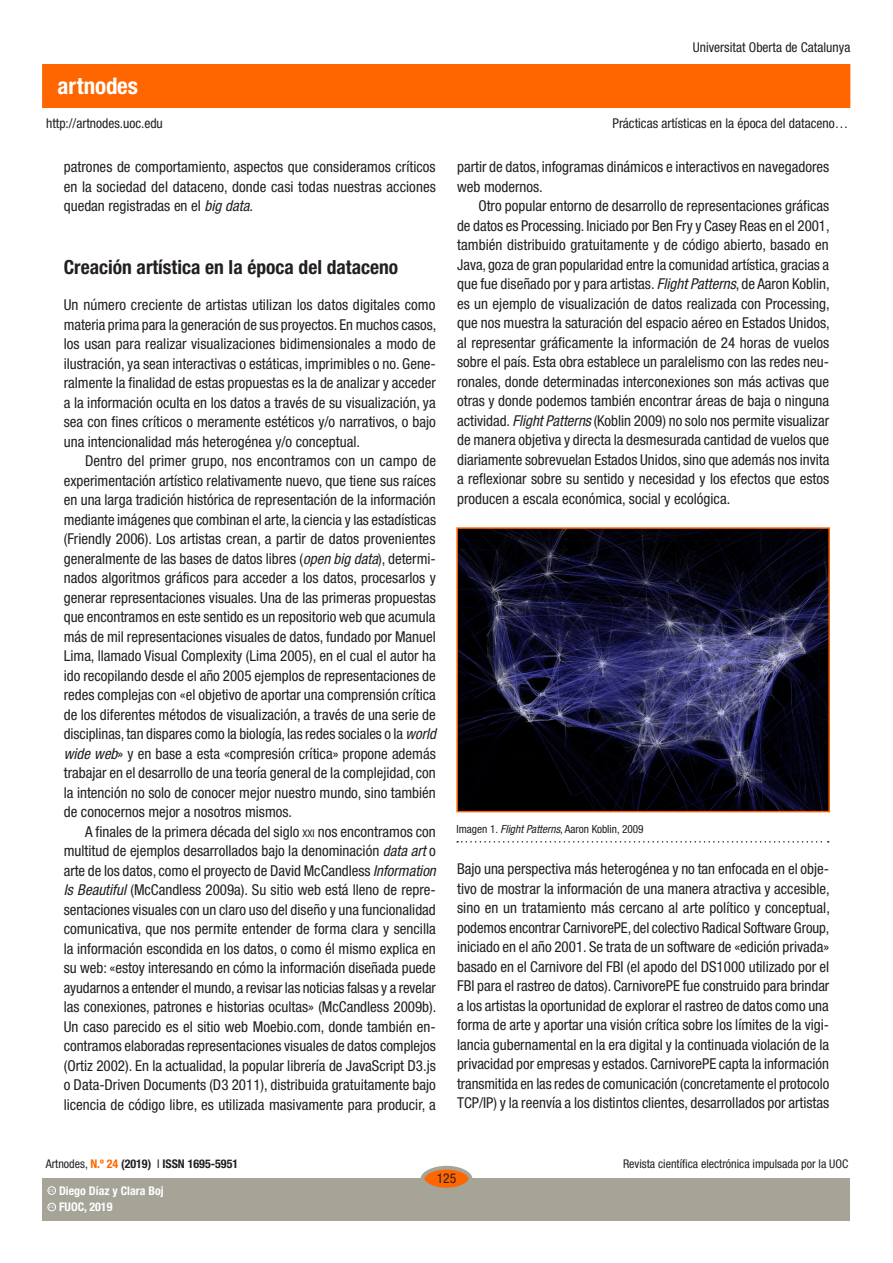
<style>
.page{position:relative;width:893px;height:1263px;background:#fff}
.page>*{position:absolute;margin:0;border:0;box-sizing:border-box;transform-origin:0 0}
.t1{font:700 condensed 22.95px "Helvetica Neue LT Std";color:#fff}
.SUBTITOLS{font:700 condensed 19.5px "Helvetica Neue LT Std";color:#231f20}
.text_general{font:condensed 15px/19.5px "Helvetica Neue LT Std";color:#231f20;text-align:justify}
.text_general_primerp{font:condensed 15px/19.5px "Helvetica Neue LT Std";color:#231f20;text-align:justify}
.t2{font:condensed 13.5px "Helvetica Neue LT Std";color:#231f20}
.t3{font:condensed 12px "Helvetica Neue LT Std";color:#231f20}
.t4{font:700 condensed 12px "Helvetica Neue LT Std";color:#231f20}
.t5{font:700 condensed 12px "Helvetica Neue LT Std";color:#fff}
.PEUSDEFOTO{font:condensed 11.25px "Helvetica Neue LT Std";color:#231f20}
.t6{font:600 3.9px "Adobe Caslon Pro";color:#fff}
.s1{font-style:italic}
.s2{font-size:10.5px}
.s3{font-weight:400}
.s4{color:#f60}
</style>
<div class="page">
<div style="left:43px;top:65px;width:807px;height:42px;background:#f60"></div>
<div style="left:43px;top:1178px;width:807px;height:42px;background:#a6a397"></div>
<div style="left:422px;top:1168px;width:48px;height:21px;background:#f60;border-radius:50%"></div>
<div style="left:421px;top:1166px;width:51px;height:25px;border:4px solid #a6a397;border-radius:50%"></div>
<div style="left:48px;top:1203px;width:8px;height:8px;border:1px solid #fff;border-radius:50%"></div>
<div style="left:48px;top:1186px;width:8px;height:8px;border:1px solid #fff;border-radius:50%"></div>
<img style="left:459px;top:530px;width:368px;height:279px">
<div style="left:456px;top:527px;width:374px;height:285px;border:2px solid #f60"></div>
<svg style="left:457px;top:841px;width:372px;height:1px"></svg>
<h1 class="t1" style="left:58px;top:72px;width:82px">artnodes</h1>
<p class="t2" style="left:46px;top:115px;width:118px">http://artnodes.uoc.edu</p>
<p class="text_general" style="left:64px;top:157px;width:374px">patrones de comportamiento, aspectos que consideramos críticos en la sociedad del dataceno, donde casi todas nuestras acciones quedan registradas en el <span class="s1">big data</span>.</p>
<p class="SUBTITOLS" style="left:64px;top:255px;width:336px">Creación artística en la época del dataceno</p>
<p class="text_general_primerp" style="left:64px;top:295px;width:374px">Un número creciente de artistas utilizan los datos digitales como materia prima para la generación de sus proyectos. En muchos casos, los usan para realizar visualizaciones bidimensionales a modo de ilustración, ya sean interactivas o estáticas, imprimibles o no. Gene&shy;ralmente la finalidad de estas propuestas es la de analizar y acceder a la información oculta en los datos a través de su visualización, ya sea con fines críticos o meramente estéticos y/o narrativos, o bajo una intencionalidad más heterogénea y/o conceptual.</p>
<p class="text_general" style="left:64px;top:451px;width:374px;text-indent:21px">Dentro del primer grupo, nos encontramos con un campo de experimentación artístico relativamente nuevo, que tiene sus raíces en una larga tradición histórica de representación de la información mediante imágenes que combinan el arte, la ciencia y las estadísticas (Friendly 2006). Los artistas crean, a partir de datos provenientes generalmente de las bases de datos libres (<span class="s1">open big data</span>), determi&shy;nados algoritmos gráficos para acceder a los datos, procesarlos y generar representaciones visuales. Una de las primeras propuestas que encontramos en este sentido es un repositorio web que acumula más de mil representaciones visuales de datos, fundado por Manuel Lima, llamado Visual Complexity (Lima 2005), en el cual el autor ha ido recopilando desde el año 2005 ejemplos de representaciones de redes complejas con «el objetivo de aportar una comprensión crítica de los diferentes métodos de visualización, a través de una serie de disciplinas, tan dispares como la biología, las redes sociales o la <span class="s1">world wide web</span>» y en base a esta «compresión crítica» propone además trabajar en el desarrollo de una teoría general de la complejidad, con la intención no solo de conocer mejor nuestro mundo, sino también de conocernos mejor a nosotros mismos.</p>
<p class="text_general" style="left:64px;top:821px;width:374px;text-indent:21px">A finales de la primera década del siglo <span class="s2">xxi</span> nos encontramos con multitud de ejemplos desarrollados bajo la denominación <span class="s1">data art</span> o arte de los datos, como el proyecto de David McCandless <span class="s1">Information Is Beautiful</span> (McCandless 2009a). Su sitio web está lleno de repre&shy;sentaciones visuales con un claro uso del diseño y una funcionalidad comunicativa, que nos permite entender de forma clara y sencilla la información escondida en los datos, o como él mismo explica en su web: «estoy interesando en cómo la información diseñada puede ayudarnos a entender el mundo, a revisar las noticias falsas y a revelar las conexiones, patrones e historias ocultas» (McCandless 2009b).<br>Un caso parecido es el sitio web Moebio.com, donde también en&shy;contramos elaboradas representaciones visuales de datos complejos (Ortiz 2002). En la actualidad, la popular librería de JavaScript D3.js o Data-Driven Documents (D3 2011), distribuida gratuitamente bajo licencia de código libre, es utilizada masivamente para producir, a</p>
<p class="t2" style="left:693px;top:40px;width:159px">Universitat Oberta de Catalunya</p>
<p class="t2" style="left:612px;top:115px;width:237px">Prácticas artísticas en la época del dataceno…</p>
<p class="text_general" style="left:457px;top:157px;width:374px">partir de datos, infogramas dinámicos e interactivos en navegadores web modernos.</p>
<p class="text_general" style="left:457px;top:196px;width:374px;text-indent:21px">Otro popular entorno de desarrollo de representaciones gráficas de datos es Processing. Iniciado por Ben Fry y Casey Reas en el 2001, también distribuido gratuitamente y de código abierto, basado en Java, goza de gran popularidad entre la comunidad artística, gracias a que fue diseñado por y para artistas. <span class="s1">Flight Patterns</span>, de Aaron Koblin, es un ejemplo de visualización de datos realizada con Processing, que nos muestra la saturación del espacio aéreo en Estados Unidos, al representar gráficamente la información de 24 horas de vuelos sobre el país. Esta obra establece un paralelismo con las redes neu&shy;ronales, donde determinadas interconexiones son más activas que otras y donde podemos también encontrar áreas de baja o ninguna actividad. <span class="s1">Flight Patterns</span> (Koblin 2009) no solo nos permite visualizar de manera objetiva y directa la desmesurada cantidad de vuelos que diariamente sobrevuelan Estados Unidos, sino que además nos invita a reflexionar sobre su sentido y necesidad y los efectos que estos producen a escala económica, social y ecológica.</p>
<p class="PEUSDEFOTO" style="left:456px;top:822px;width:189px">Imagen 1. <span class="s1">Flight Patterns</span>, Aaron Koblin, 2009</p>
<p class="text_general_primerp" style="left:457px;top:859px;width:374px">Bajo una perspectiva más heterogénea y no tan enfocada en el obje&shy;tivo de mostrar la información de una manera atractiva y accesible, sino en un tratamiento más cercano al arte político y conceptual, podemos encontrar CarnivorePE, del colectivo Radical Software Group, iniciado en el año 2001. Se trata de un software de «edición privada» basado en el Carnivore del FBI (el apodo del DS1000 utilizado por el FBI para el rastreo de datos). CarnivorePE fue construido para brindar a los artistas la oportunidad de explorar el rastreo de datos como una forma de arte y aportar una visión crítica sobre los límites de la vigi&shy;lancia gubernamental en la era digital y la continuada violación de la privacidad por empresas y estados. CarnivorePE capta la información transmitida en las redes de comunicación (concretamente el protocolo TCP/IP) y la reenvía a los distintos clientes, desarrollados por artistas</p>
<p class="t4" style="left:46px;top:1157px;width:194px"><span class="s3">Artnodes,</span> <span class="s4">N.º 24</span> (2019) <span class="s3">I</span> ISSN 1695-5951</p>
<p class="t6" style="left:49px;top:1205px;width:7px">CC</p>
<p class="t5" style="left:59px;top:1200px;width:55px">FUOC, 2019</p>
<p class="t5" style="left:59px;top:1183px;width:106px">Diego Díaz y Clara Boj</p>
<p class="t6" style="left:49px;top:1188px;width:7px">CC</p>
<p class="t2" style="left:437px;top:1171px;width:21px">125</p>
<p class="t3" style="left:623px;top:1157px;width:227px">Revista científica electrónica impulsada por la UOC</p>
</div>
